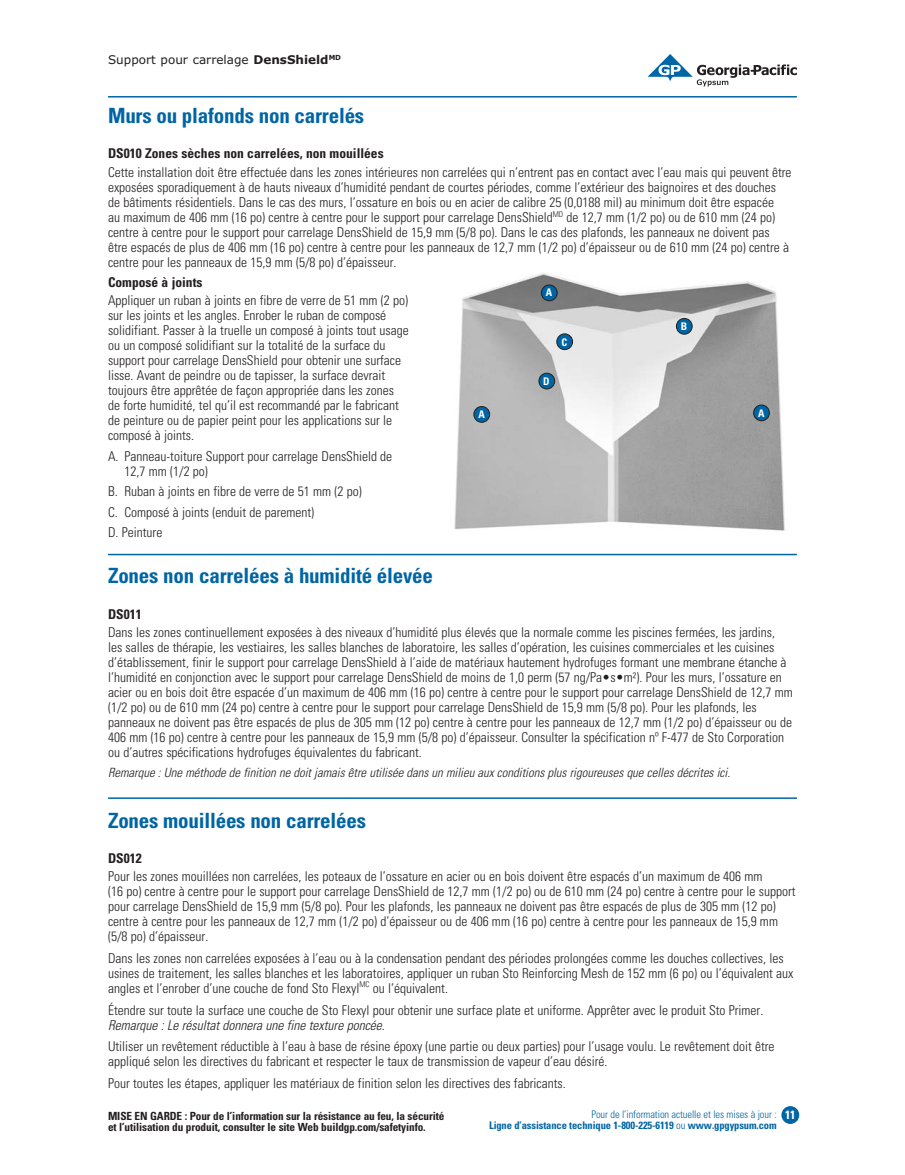
<style>
.page{position:relative;width:905px;height:1175px;background:#fff}
.page>*{position:absolute;margin:0;border:0;box-sizing:border-box;transform-origin:0 0}
.t1{font:700 condensed 21px "Univers LT Std";letter-spacing:-.01em;color:#0065a4}
.t2{font:300 condensed 13.5px/15px "Univers LT Std";color:#231f20}
.t3{font:700 condensed 13.5px "Univers LT Std";color:#231f20}
.t4{font:italic 300 condensed 13.5px "Univers LT Std";color:#231f20}
.t5{font:italic 300 condensed 12.75px "Univers LT Std";color:#231f20}
.t6{font:12px "Verdana";color:#231f20}
.t7{font:700 condensed 12px "Univers LT Std";color:#fff}
.t8{font:700 condensed 11.25px/11.2px "Univers LT Std";letter-spacing:-.01em;color:#231f20}
.t9{font:700 condensed 10.5px/11.2px "Univers LT Std";letter-spacing:-.01em;color:#0065a4;text-align:right}
.t10{font:700 condensed 10.5px "Univers LT Std";color:#fff}
.s1{font-weight:700}
.s2{font-weight:300}
</style>
<div class="page">
<svg style="left:647px;top:54px;width:149px;height:32px"></svg>
<hr style="left:108px;top:96px;width:688px;height:2px;background:#0065a4">
<div style="left:782px;top:1106px;width:16px;height:17px;background:#0065a4;border-radius:50%"></div>
<div style="left:781px;top:1106px;width:18px;height:17px;border:2px solid #0065a4;border-radius:50%"></div>
<hr style="left:108px;top:797px;width:688px;height:2px;background:#0065a4">
<hr style="left:108px;top:554px;width:688px;height:1px;background:#0065a4">
<img style="left:454px;top:272px;width:331px;height:259px">
<div style="left:541px;top:285px;width:16px;height:16px;background:#0065a4;border-radius:50%"></div>
<div style="left:541px;top:284px;width:16px;height:17px;border:1px solid #231f20;border-radius:50%"></div>
<div style="left:676px;top:318px;width:16px;height:16px;background:#0065a4;border-radius:50%"></div>
<div style="left:676px;top:318px;width:16px;height:16px;border:1px solid #231f20;border-radius:50%"></div>
<div style="left:556px;top:334px;width:16px;height:15px;background:#0065a4;border-radius:50%"></div>
<div style="left:556px;top:333px;width:17px;height:17px;border:1px solid #231f20;border-radius:50%"></div>
<div style="left:539px;top:373px;width:15px;height:16px;background:#0065a4;border-radius:50%"></div>
<div style="left:538px;top:373px;width:17px;height:16px;border:1px solid #231f20;border-radius:50%"></div>
<div style="left:474px;top:406px;width:15px;height:16px;background:#0065a4;border-radius:50%"></div>
<div style="left:473px;top:406px;width:17px;height:16px;border:1px solid #231f20;border-radius:50%"></div>
<div style="left:753px;top:405px;width:16px;height:16px;background:#0065a4;border-radius:50%"></div>
<div style="left:753px;top:404px;width:16px;height:17px;border:1px solid #231f20;border-radius:50%"></div>
<p class="t6" style="left:108px;top:55px;width:234px">Support pour carrelage <span class="s1">DensShield</span><sup>MD</sup></p>
<h1 class="t1" style="left:108px;top:106px;width:258px">Murs ou plafonds non carrelés</h1>
<p class="t3" style="left:108px;top:147px;width:277px">DS010 Zones sèches non carrelées, non mouillées</p>
<p class="t2" style="left:108px;top:165px;width:685px">Cette installation doit être effectuée dans les zones intérieures non carrelées qui n’entrent pas en contact avec l’eau mais qui peuvent être exposées sporadiquement à de hauts niveaux d’humidité pendant de courtes périodes, comme l’extérieur des baignoires et des douches<br>de bâtiments résidentiels. Dans le cas des murs, l’ossature en bois ou en acier de calibre 25 (0,0188 mil) au minimum doit être espacée<br>au maximum de 406 mm (16 po) centre à centre pour le support pour carrelage DensShield<sup>MD</sup> de 12,7 mm (1/2 po) ou de 610 mm (24 po) centre à centre pour le support pour carrelage DensShield de 15,9 mm (5/8 po). Dans le cas des plafonds, les panneaux ne doivent pas être espacés de plus de 406 mm (16 po) centre à centre pour les panneaux de 12,7 mm (1/2 po) d’épaisseur ou de 610 mm (24 po) centre à centre pour les panneaux de 15,9 mm (5/8 po) d’épaisseur.</p>
<p class="t3" style="left:108px;top:276px;width:96px">Composé à joints</p>
<p class="t2" style="left:108px;top:294px;width:302px">Appliquer un ruban à joints en fibre de verre de 51 mm (2 po) sur les joints et les angles. Enrober le ruban de composé solidifiant. Passer à la truelle un composé à joints tout usage ou un composé solidifiant sur la totalité de la surface du support pour carrelage DensShield pour obtenir une surface lisse. Avant de peindre ou de tapisser, la surface devrait toujours être apprêtée de façon appropriée dans les zones de forte humidité, tel qu’il est recommandé par le fabricant de peinture ou de papier peint pour les applications sur le composé à joints.</p>
<p class="t2" style="left:124px;top:449px;width:269px;text-indent:-16px">A. Panneau-toiture Support pour carrelage DensShield de<br>12,7 mm (1/2 po)</p>
<p class="t2" style="left:108px;top:482px;width:255px;line-height:20.4px">B. Ruban à joints en fibre de verre de 51 mm (2 po)<br>C. Composé à joints (enduit de parement)<br>D. Peinture</p>
<p class="t10" style="left:546px;top:288px;width:8px">A</p>
<p class="t10" style="left:680px;top:321px;width:8px">B</p>
<p class="t10" style="left:561px;top:337px;width:7px">C</p>
<p class="t10" style="left:543px;top:376px;width:8px">D</p>
<p class="t10" style="left:478px;top:409px;width:8px">A</p>
<p class="t10" style="left:758px;top:408px;width:8px">A</p>
<h1 class="t1" style="left:108px;top:566px;width:326px">Zones non carrelées à humidité élevée</h1>
<p class="t3" style="left:108px;top:607px;width:35px">DS011</p>
<p class="t2" style="left:108px;top:625px;width:686px">Dans les zones continuellement exposées à des niveaux d’humidité plus élevés que la normale comme les piscines fermées, les jardins, les salles de thérapie, les vestiaires, les salles blanches de laboratoire, les salles d’opération, les cuisines commerciales et les cuisines d’établissement, finir le support pour carrelage DensShield à l’aide de matériaux hautement hydrofuges formant une membrane étanche à l’humidité en conjonction avec le support pour carrelage DensShield de moins de 1,0 perm (57 ng/Pa•s•m²). Pour les murs, l’ossature en acier ou en bois doit être espacée d’un maximum de 406 mm (16 po) centre à centre pour le support pour carrelage DensShield de 12,7 mm (1/2 po) ou de 610 mm (24 po) centre à centre pour le support pour carrelage DensShield de 15,9 mm (5/8 po). Pour les plafonds, les panneaux ne doivent pas être espacés de plus de 305 mm (12 po) centre à centre pour les panneaux de 12,7 mm (1/2 po) d’épaisseur ou de 406 mm (16 po) centre à centre pour les panneaux de 15,9 mm (5/8 po) d’épaisseur. Consulter la spécification nº F-477 de Sto Corporation ou d’autres spécifications hydrofuges équivalentes du fabricant.</p>
<p class="t5" style="left:108px;top:766px;width:623px">Remarque : Une méthode de finition ne doit jamais être utilisée dans un milieu aux conditions plus rigoureuses que celles décrites ici.</p>
<h1 class="t1" style="left:108px;top:810px;width:259px">Zones mouillées non carrelées</h1>
<p class="t3" style="left:108px;top:851px;width:35px">DS012</p>
<p class="t2" style="left:108px;top:869px;width:689px">Pour les zones mouillées non carrelées, les poteaux de l’ossature en acier ou en bois doivent être espacés d’un maximum de 406 mm<br>(16 po) centre à centre pour le support pour carrelage DensShield de 12,7 mm (1/2 po) ou de 610 mm (24 po) centre à centre pour le support pour carrelage DensShield de 15,9 mm (5/8 po). Pour les plafonds, les panneaux ne doivent pas être espacés de plus de 305 mm (12 po) centre à centre pour les panneaux de 12,7 mm (1/2 po) d’épaisseur ou de 406 mm (16 po) centre à centre pour les panneaux de 15,9 mm (5/8 po) d’épaisseur.</p>
<p class="t2" style="left:108px;top:951px;width:686px">Dans les zones non carrelées exposées à l’eau ou à la condensation pendant des périodes prolongées comme les douches collectives, les usines de traitement, les salles blanches et les laboratoires, appliquer un ruban Sto Reinforcing Mesh de 152 mm (6 po) ou l’équivalent aux angles et l’enrober d’une couche de fond Sto Flexyl<sup>MC</sup> ou l’équivalent.</p>
<p class="t2" style="left:108px;top:1003px;width:656px">Étendre sur toute la surface une couche de Sto Flexyl pour obtenir une surface plate et uniforme. Apprêter avec le produit Sto Primer.</p>
<p class="t4" style="left:108px;top:1018px;width:278px">Remarque : Le résultat donnera une fine texture poncée.</p>
<p class="t2" style="left:108px;top:1039px;width:668px">Utiliser un revêtement réductible à l’eau à base de résine époxy (une partie ou deux parties) pour l’usage voulu. Le revêtement doit être appliqué selon les directives du fabricant et respecter le taux de transmission de vapeur d’eau désiré.</p>
<p class="t2" style="left:108px;top:1076px;width:459px">Pour toutes les étapes, appliquer les matériaux de finition selon les directives des fabricants.</p>
<p class="t9" style="left:489px;top:1109px;width:289px"><span class="s2">Pour de l’information actuelle et les mises à jour :<br></span>Ligne d’assistance technique 1-800-225-6119 <span class="s2">ou</span> www.gpgypsum.com</p>
<p class="t8" style="left:108px;top:1110px;width:338px">MISE EN GARDE : Pour de l’information sur la résistance au feu, la sécurité et l’utilisation du produit, consulter le site Web buildgp.com/safetyinfo.</p>
<p class="t7" style="left:785px;top:1109px;width:12px">11</p>
</div>
